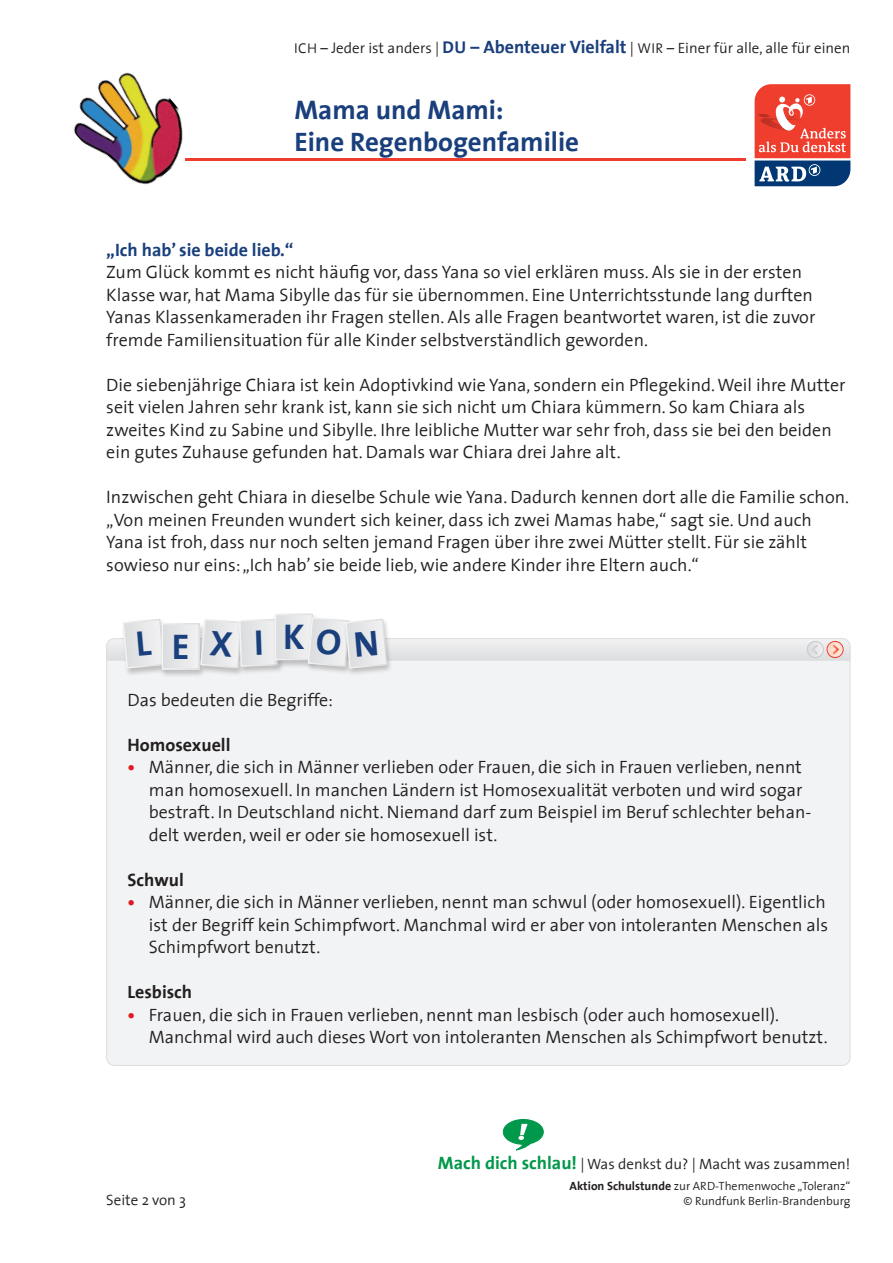
<style>
.page{position:relative;width:893px;height:1263px;background:#fff}
.page>*{position:absolute;margin:0;border:0;box-sizing:border-box;transform-origin:0 0}
.t1{font:700 36px "The Sans 7";color:#193f7c}
.t2{font:700 27px/32.2px "The Sans 7";color:#193f7c}
.t3{font:300 18px/22.5px "The Sans 4";color:#231f20}
.t4{font:700 18px "The Sans 7";color:#231f20}
.t5{font:700 18px "The Sans 7";color:#193f7c}
.t6{font:300 15px "The Sans 4";color:#231f20}
.t7{font:300 12px/15px "The Sans 4";color:#231f20;text-align:right}
.s1{font-size:14.25px}
.s2{font-family:"The Sans 7";font-weight:700;font-size:17.25px;color:#193f7c}
.s3{font-family:"The Sans 7";font-weight:700;font-size:18px;color:#193f7c}
.s4{font-family:"The Sans 7";font-weight:700;color:#de1920}
.s5{font-family:"The Sans 7";font-weight:700;font-size:18px;color:#00984a}
.s6{font-family:"The Sans 7";font-weight:700}
</style>
<div class="page">
<div style="left:107px;top:639px;width:743px;height:426px;background:#f2f3f4;border-radius:8px"></div>
<div style="left:120px;top:618px;width:51px;height:58px;background:#231f20;opacity:.25"></div>
<div style="left:123px;top:619px;width:41px;height:49px;background:#e6e7e9;border-radius:4px"></div>
<div style="left:122px;top:619px;width:43px;height:49px;border:2px solid #fff;border-radius:4px"></div>
<div style="left:159px;top:622px;width:48px;height:56px;background:#231f20;opacity:.25"></div>
<div style="left:162px;top:624px;width:37px;height:45px;background:#e6e7e9"></div>
<div style="left:162px;top:623px;width:38px;height:47px;border:2px solid #fff"></div>
<div style="left:198px;top:618px;width:51px;height:59px;background:#231f20;opacity:.25"></div>
<div style="left:201px;top:619px;width:41px;height:49px;background:#e6e7e9;border-radius:4px"></div>
<div style="left:200px;top:619px;width:42px;height:49px;border:2px solid #fff;border-radius:4px"></div>
<div style="left:237px;top:618px;width:49px;height:57px;background:#231f20;opacity:.25"></div>
<div style="left:240px;top:619px;width:38px;height:47px;background:#e5e6e8"></div>
<div style="left:239px;top:619px;width:40px;height:48px;border:2px solid #fff"></div>
<div style="left:272px;top:613px;width:48px;height:55px;background:#231f20;opacity:.25"></div>
<div style="left:275px;top:614px;width:37px;height:46px;background:#e5e6e8"></div>
<div style="left:275px;top:614px;width:38px;height:46px;border:2px solid #fff"></div>
<div style="left:306px;top:617px;width:50px;height:58px;background:#231f20;opacity:.25"></div>
<div style="left:308px;top:618px;width:41px;height:48px;background:#e5e6e8;border-radius:4px"></div>
<div style="left:308px;top:617px;width:42px;height:50px;border:2px solid #fff;border-radius:4px"></div>
<div style="left:343px;top:618px;width:51px;height:59px;background:#231f20;opacity:.25"></div>
<div style="left:346px;top:619px;width:41px;height:49px;background:#e6e7e9;border-radius:4px"></div>
<div style="left:345px;top:619px;width:42px;height:49px;border:2px solid #fff;border-radius:4px"></div>
<svg style="left:755px;top:84px;width:95px;height:102px;background:#c05d5f"></svg>
<hr style="left:185px;top:158px;width:561px;height:3px;background:#ef3e2e">
<svg style="left:503px;top:1119px;width:41px;height:31px"></svg>
<img style="left:74px;top:72px;width:109px;height:113px">
<svg style="left:106px;top:629px;width:744px;height:32px"></svg>
<p class="t6" style="left:294px;top:36px;width:558px"><span class="s1">Ich</span> – Jeder ist anders | <span class="s2">Du</span> <span class="s3">– Abenteuer Vielfalt</span> | <span class="s1">Wir</span> – Einer für alle, alle für einen</p>
<h2 class="t2" style="left:294px;top:93px;width:286px">Mama und Mami:<br>Eine Regenbogenfamilie</h2>
<p class="t5" style="left:106px;top:234px;width:189px">„Ich hab’ sie beide lieb.“</p>
<p class="t3" style="left:106px;top:260px;width:711px">Zum Glück kommt es nicht häufig vor, dass Yana so viel erklären muss. Als sie in der ersten Klasse war, hat Mama Sibylle das für sie übernommen. Eine Unterrichtsstunde lang durften Yanas Klassenkameraden ihr Fragen stellen. Als alle Fragen beantwortet waren, ist die zuvor fremde Familiensituation für alle Kinder selbstverständlich geworden.</p>
<p class="t3" style="left:106px;top:373px;width:741px">Die siebenjährige Chiara ist kein Adoptivkind wie Yana, sondern ein Pflegekind. Weil ihre Mutter seit vielen Jahren sehr krank ist, kann sie sich nicht um Chiara kümmern. So kam Chiara als zweites Kind zu Sabine und Sibylle. I hre leibliche Mutter war sehr froh, dass sie bei den beiden ein gutes Zuhause gefunden hat. Damals war Chiara drei Jahre alt.</p>
<p class="t3" style="left:106px;top:485px;width:744px">I nzwischen geht Chiara in dieselbe Schule wie Yana. Dadurch kennen dort alle die Familie schon. „Von meinen Freunden wundert sich keiner, dass ich zwei Mamas habe,“ sagt sie. Und auch Yana ist froh, dass nur noch selten jemand Fragen über ihre zwei Mütter stellt. Für sie zählt sowieso nur eins: „Ich hab’ sie beide lieb, wie andere Kinder ihre Eltern auch.“</p>
<h1 class="t1" style="left:172px;top:616px;width:19px">E</h1>
<h1 class="t1" style="left:283px;top:607px;width:23px">K</h1>
<p class="t3" style="left:128px;top:688px;width:207px">Das bedeuten die Begriffe:</p>
<p class="t4" style="left:128px;top:729px;width:104px">Homosexuell</p>
<p class="t3" style="left:149px;top:755px;width:664px;text-indent:-21px"><span class="s4">•</span> Männer, die sich in Männer verlieben oder Frauen, die sich in Frauen verlieben, nennt man homosexuell. I n manchen Ländern ist Homosexualität verboten und wird sogar bestraft. I n Deutschland nicht. Niemand darf zum Beispiel im Beruf schlechter behan&shy;delt werden, weil er oder sie homosexuell ist.</p>
<p class="t4" style="left:128px;top:864px;width:58px">Schwul</p>
<p class="t3" style="left:149px;top:890px;width:681px;text-indent:-21px"><span class="s4">•</span> Männer, die sich in Männer verlieben, nennt man schwul (oder homosexuell). Eigentlich ist der Begriff kein Schimpfwort. Manchmal wird er aber von intoleranten Menschen als<br>Schimpfwort benutzt.</p>
<p class="t4" style="left:128px;top:977px;width:66px">Lesbisch</p>
<p class="t3" style="left:149px;top:1003px;width:680px;text-indent:-21px"><span class="s4">•</span> Frauen, die sich in Frauen verlieben, nennt man lesbisch (oder auch homosexuell).<br>Manchmal wird auch dieses Wort von intoleranten Menschen als Schimpfwort benutzt.</p>
<p class="t6" style="left:106px;top:1187px;width:81px">Seite 2 von 3</p>
<p class="t6" style="left:438px;top:1151px;width:414px"><span class="s5">Mach dich schlau!</span> | Was denkst du? | Macht was zusammen!</p>
<p class="t7" style="left:569px;top:1178px;width:282px"><span class="s6">Aktion Schulstunde</span> zur ARD-Themenwoche „Toleranz“ © Rundfunk Berlin-Brandenburg</p>
</div>
